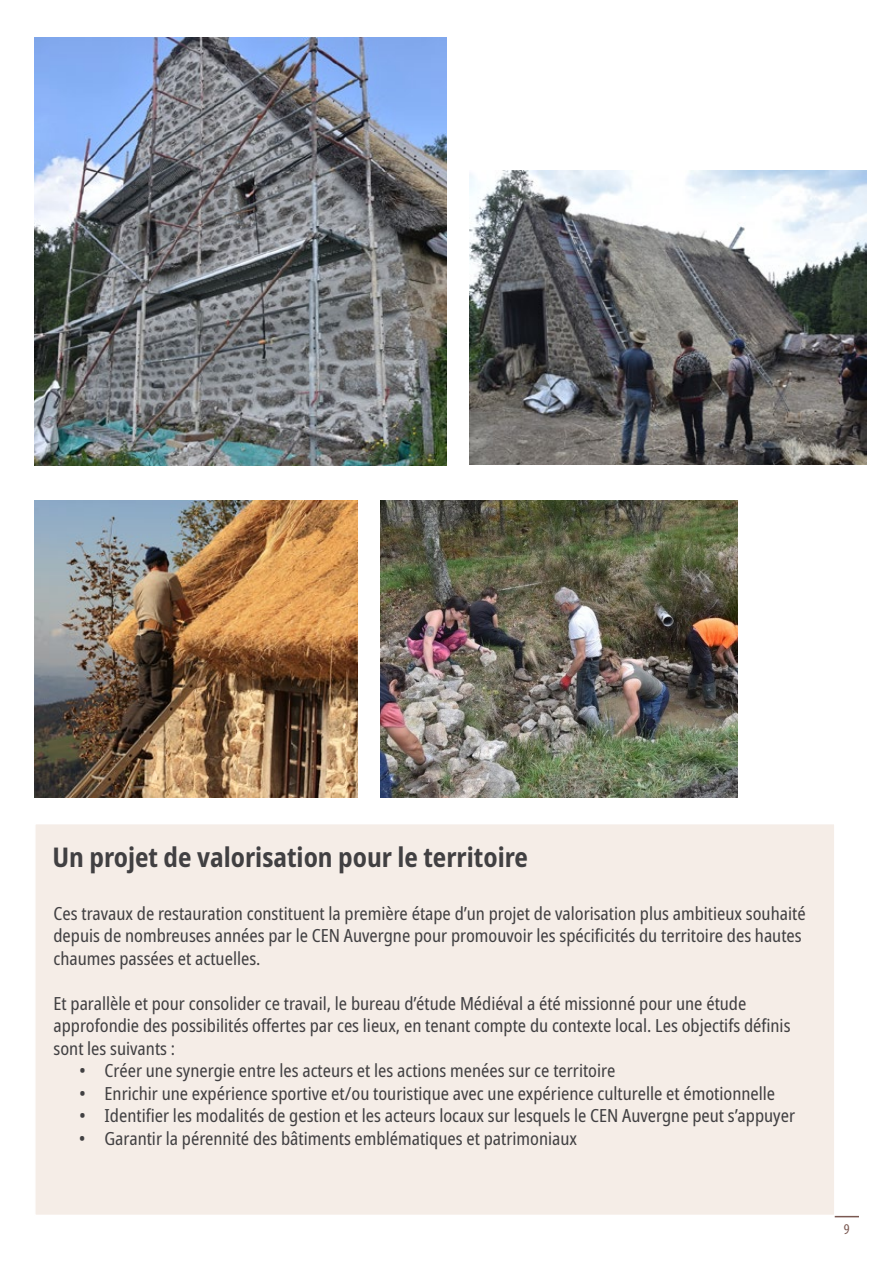
<style>
.page{position:relative;width:893px;height:1263px;background:#fff}
.page>*{position:absolute;margin:0;border:0;box-sizing:border-box;transform-origin:0 0}
.t1{font:700 condensed 27px "Noto Sans";color:#414042}
.t2{font:condensed 18px/22.5px "Noto Sans";color:#414042}
.t3{font:condensed 15px "Myriad Pro";color:#7a5851}
</style>
<div class="page">
<svg style="left:835px;top:1216px;width:24px;height:1px"></svg>
<div style="left:34px;top:823px;width:802px;height:393px;background:#f5ede7;border:2px solid #fff"></div>
<img style="left:469px;top:170px;width:397px;height:295px">
<img style="left:34px;top:37px;width:412px;height:429px">
<img style="left:34px;top:501px;width:323px;height:296px">
<img style="left:381px;top:501px;width:357px;height:296px">
<h1 class="t1" style="left:52px;top:837px;width:477px">Un projet de valorisation pour le territoire</h1>
<p class="t2" style="left:54px;top:903px;width:754px">Ces travaux de restauration constituent la première étape d’un projet de valorisation plus ambitieux souhaité depuis de nombreuses années par le CEN Auvergne pour promouvoir les spécificités du territoire des hautes chaumes passées et actuelles.</p>
<p class="t2" style="left:54px;top:993px;width:738px">Et parallèle et pour consolider ce travail, le bureau d’étude Médiéval a été missionné pour une étude approfondie des possibilités offertes par ces lieux, en tenant compte du contexte local. Les objectifs définis sont les suivants :</p>
<p class="t2" style="left:79px;top:1060px;width:538px">• Créer une synergie entre les acteurs et les actions menées sur ce territoire</p>
<p class="t2" style="left:79px;top:1083px;width:698px">• Enrichir une expérience sportive et/ou touristique avec une expérience culturelle et émotionnelle</p>
<p class="t2" style="left:79px;top:1105px;width:718px">• Identifier les modalités de gestion et les acteurs locaux sur lesquels le CEN Auvergne peut s’appuyer</p>
<p class="t2" style="left:79px;top:1128px;width:500px">• Garantir la pérennité des bâtiments emblématiques et patrimoniaux</p>
<p class="t3" style="left:844px;top:1220px;width:7px">9</p>
</div>
